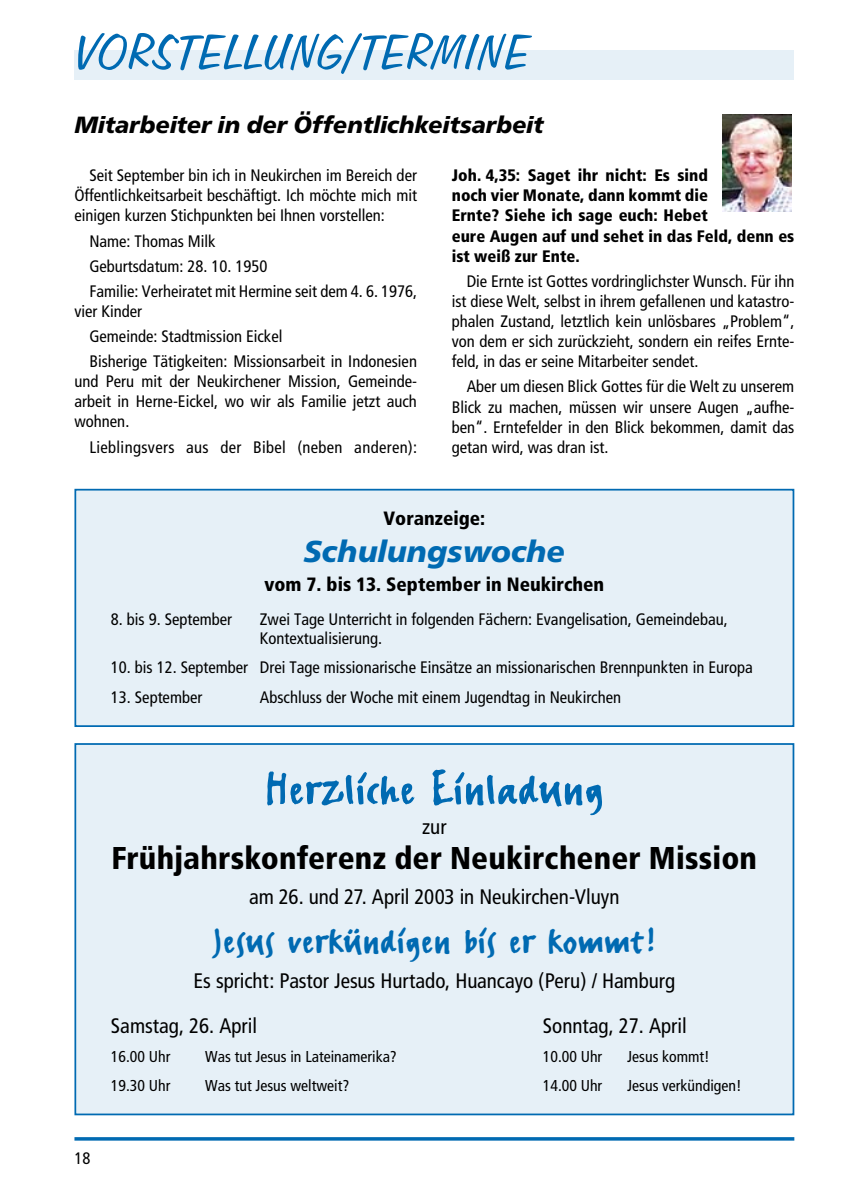
<style>
.page{position:relative;width:844px;height:1191px;background:#fff}
.page>*{position:absolute;margin:0;border:0;box-sizing:border-box;transform-origin:0 0}
.t1{font:56px "Freehand 575 BT Regular B";color:#006ab2}
.t2{font:52.5px "FF Erikrighthand";letter-spacing:.035em;color:#006ab2}
.t3{font:42px "FF Erikrighthand";letter-spacing:.035em;color:#006ab2}
.t4{font:900 condensed 31.5px "Frutiger Cd Bl";letter-spacing:.005em;color:#000}
.t5{font:italic 700 31.5px "Front Page LH";color:#006ab2}
.t6{font:italic 700 24.5px "Front Page LH";color:#000}
.t7{font:condensed 21px/45px "Frutiger Cd";color:#000}
.t8{font:900 condensed 19.25px "Frutiger Cd Bl";color:#000}
.t9{font:condensed 16.62px/20.1px "Frutiger Cd";color:#000;text-align:justify}
.t10{font:900 condensed 16.62px/20.1px "Frutiger Cd Bl";color:#000}
.t11{font:condensed 16.62px "Frutiger Cd";letter-spacing:.02em;color:#000}
.t12{font:condensed 15.75px "Frutiger Cd";color:#000}
</style>
<div class="page">
<div style="left:74px;top:50px;width:720px;height:29px;background:#e6f0f7"></div>
<hr style="left:74px;top:1137px;width:720px;height:3px;background:#006ab2">
<div style="left:75px;top:489px;width:718px;height:237px;background:#e6f0f7"></div>
<div style="left:74px;top:489px;width:720px;height:238px;border:2px solid #006ab2"></div>
<div style="left:75px;top:744px;width:718px;height:370px;background:#e6f0f7"></div>
<div style="left:74px;top:743px;width:720px;height:372px;border:2px solid #006ab2"></div>
<img style="left:722px;top:114px;width:69px;height:98px">
<h1 class="t1" style="left:74px;top:24px;width:457px">VORSTELLUNG/TERMINE</h1>
<h3 class="t6" style="left:74px;top:110px;width:470px">Mitarbeiter in der Öffentlichkeitsarbeit</h3>
<p class="t9" style="left:74px;top:166px;width:344px;text-indent:15px">Seit September bin ich in Neukirchen im Bereich der Öffentlichkeitsarbeit beschäftigt. Ich möchte mich mit einigen kurzen Stichpunkten bei Ihnen vorstellen:</p>
<p class="t9" style="left:89px;top:229px;width:329px;line-height:25px;text-align:left">Name: Thomas Milk<br>Geburtsdatum: 28. 10. 1950<br>Familie: Verheiratet mit Hermine seit dem 4. 6. 1976,</p>
<p class="t9" style="left:89px;top:299px;width:329px;line-height:25px;text-align:left;text-indent:-15px">vier Kinder<br>Gemeinde: Stadtmission Eickel<br>Bisherige Tätigkeiten: Missionsarbeit in Indonesien</p>
<p class="t9" style="left:74px;top:372px;width:344px">und Peru mit der Neukirchener Mission, Gemeinde&shy;arbeit in Herne-Eickel, wo wir als Familie jetzt auch wohnen.</p>
<p class="t11" style="left:89px;top:438px;width:329px">Lieblingsvers aus der Bibel (neben anderen):</p>
<p class="t10" style="left:451px;top:166px;width:344px">Joh. 4,35: Saget ihr nicht: Es sind<br>noch vier Monate, dann kommt die<br>Ernte? Siehe ich sage euch: Hebet<br>eure Augen auf und sehet in das Feld, denn es ist weiß zur Ente.</p>
<p class="t9" style="left:451px;top:271px;width:344px;text-indent:15px">Die Ernte ist Gottes vordringlichster Wunsch. Für ihn ist diese Welt, selbst in ihrem gefallenen und katastro&shy;phalen Zustand, letztlich kein unlösbares „Problem“, von dem er sich zurückzieht, sondern ein reifes Ernte&shy;feld, in das er seine Mitarbeiter sendet.</p>
<p class="t9" style="left:451px;top:377px;width:344px;text-indent:15px">Aber um diesen Blick Gottes für die Welt zu unserem Blick zu machen, müssen wir unsere Augen „aufhe&shy;ben“. Erntefelder in den Blick bekommen, damit das getan wird, was dran ist.</p>
<p class="t8" style="left:383px;top:507px;width:103px">Voranzeige:</p>
<h3 class="t5" style="left:304px;top:533px;width:263px">Schulungswoche</h3>
<p class="t8" style="left:264px;top:573px;width:341px">vom 7. bis 13. September in Neukirchen</p>
<p class="t9" style="left:111px;top:609px;width:123px">8. bis 9. September</p>
<p class="t9" style="left:260px;top:610px;width:469px;line-height:19.2px">Zwei Tage Unterricht in folgenden Fächern: Evangelisation, Gemeindebau,<br>Kontextualisierung.</p>
<p class="t9" style="left:111px;top:658px;width:643px">10. bis 12. September Drei Tage missionarische Einsätze an missionarischen Brennpunkten in Europa</p>
<p class="t9" style="left:111px;top:687px;width:93px">13. September</p>
<p class="t9" style="left:260px;top:687px;width:362px">Abschluss der Woche mit einem Jugendtag in Neukirchen</p>
<h2 class="t2" style="left:266px;top:757px;width:338px">Herzliche Einladung</h2>
<p class="t7" style="left:422px;top:805px;width:26px">zur</p>
<h3 class="t4" style="left:111px;top:841px;width:647px">Frühjahrskonferenz der Neukirchener Mission</h3>
<p class="t7" style="left:249px;top:875px;width:372px">am 26. und 27. April 2003 in Neukirchen-Vluyn</p>
<h3 class="t3" style="left:214px;top:916px;width:442px">Jesus verkündigen bis er kommt!</h3>
<p class="t7" style="left:111px;top:959px;width:565px;text-indent:82px">Es spricht: Pastor Jesus Hurtado, Huancayo (Peru) / Hamburg<br>Samstag, 26. April</p>
<p class="t7" style="left:542px;top:1004px;width:145px">Sonntag, 27. April</p>
<p class="t12" style="left:111px;top:1048px;width:61px">16.00 Uhr</p>
<p class="t12" style="left:205px;top:1048px;width:193px">Was tut Jesus in Lateinamerika?</p>
<p class="t12" style="left:542px;top:1048px;width:61px">10.00 Uhr</p>
<p class="t12" style="left:627px;top:1048px;width:84px">Jesus kommt!</p>
<p class="t12" style="left:111px;top:1077px;width:61px">19.30 Uhr</p>
<p class="t12" style="left:205px;top:1077px;width:145px">Was tut Jesus weltweit?</p>
<p class="t12" style="left:542px;top:1077px;width:61px">14.00 Uhr</p>
<p class="t12" style="left:627px;top:1077px;width:116px">Jesus verkündigen!</p>
<p class="t9" style="left:74px;top:1148px;width:17px">18</p>
</div>
